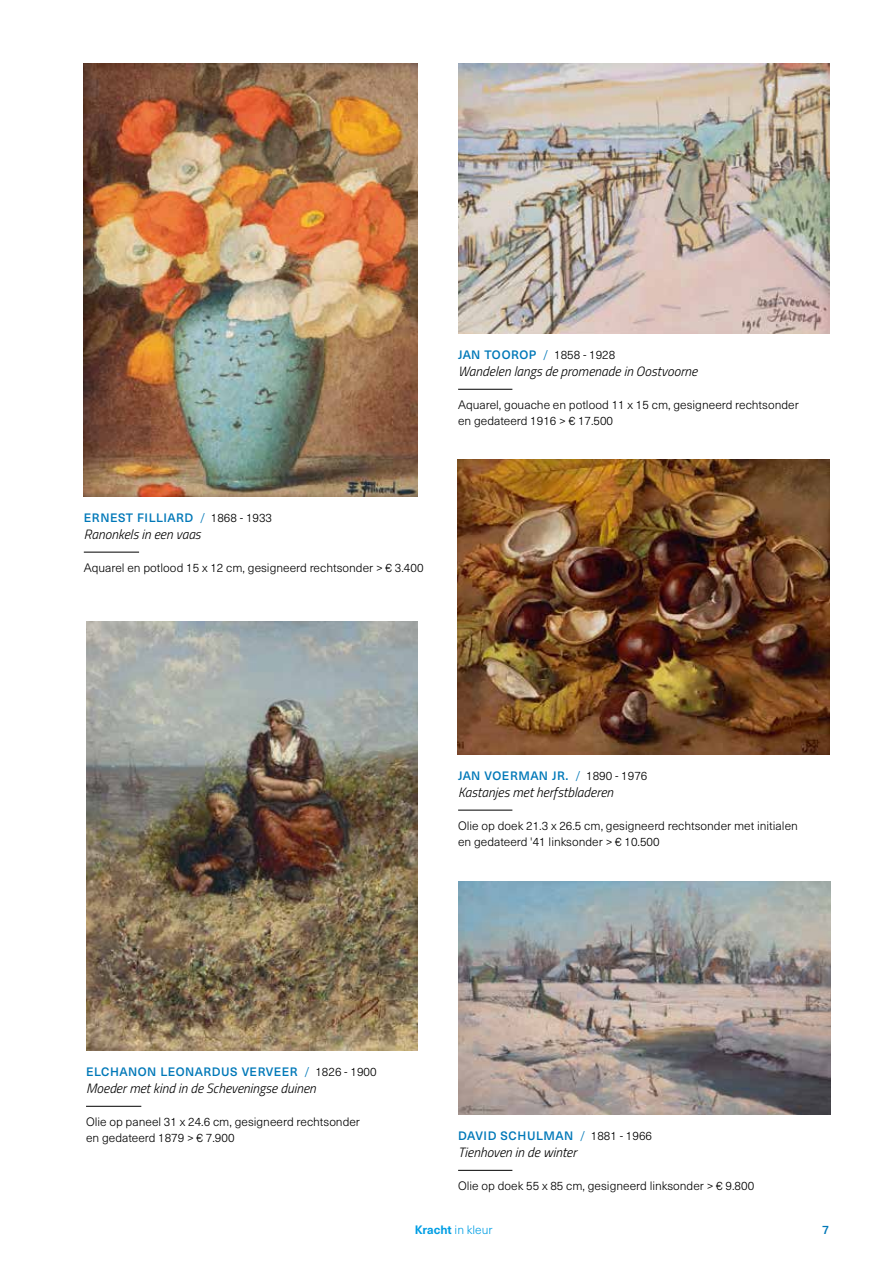
<style>
.page{position:relative;width:893px;height:1263px;background:#fff}
.page>*{position:absolute;margin:0;border:0;box-sizing:border-box;transform-origin:0 0}
.t1{font:italic 300 13.5px "Titillium Web";color:#000}
.t2{font:300 12px/16.5px "Neue Haas Unica W1 G";color:#000}
.t3{font:500 12px "Neue Haas Unica W1 G";letter-spacing:.05em;color:#0078b8}
.t4{font:300 12px "Neue Haas Unica W1 G";color:#009ee4}
.s1{font-weight:300}
.s2{font-weight:300;color:#000}
.s3{font-weight:700}
</style>
<div class="page">
<hr style="left:84px;top:552px;width:55px;height:1px;background:#000">
<img style="left:84px;top:64px;width:333px;height:432px">
<hr style="left:86px;top:1106px;width:55px;height:1px;background:#000">
<img style="left:86px;top:622px;width:331px;height:428px">
<hr style="left:458px;top:389px;width:54px;height:1px;background:#000">
<img style="left:458px;top:64px;width:371px;height:270px">
<hr style="left:458px;top:810px;width:54px;height:1px;background:#000">
<img style="left:457px;top:459px;width:372px;height:295px">
<hr style="left:458px;top:1170px;width:54px;height:1px;background:#000">
<img style="left:458px;top:881px;width:372px;height:234px">
<p class="t3" style="left:84px;top:511px;width:190px">ERNEST FILLIARD <span class="s1">∕</span> <span class="s2">1868 - 1933</span></p>
<p class="t1" style="left:84px;top:529px;width:118px">Ranonkels in een vaas</p>
<p class="t2" style="left:84px;top:560px;width:341px">Aquarel en potlood 15 x 12 cm, gesigneerd rechtsonder &gt; € 3.400</p>
<p class="t3" style="left:458px;top:348px;width:159px">JAN TOOROP <span class="s1">∕</span> <span class="s2">1858 - 1928</span></p>
<p class="t1" style="left:458px;top:366px;width:241px">Wandelen langs de promenade in Oostvoorne</p>
<p class="t2" style="left:458px;top:397px;width:342px">Aquarel, gouache en potlood 11 x 15 cm, gesigneerd rechtsonder en gedateerd 1916 &gt; € 17.500</p>
<p class="t3" style="left:458px;top:769px;width:191px">JAN VOERMAN JR. <span class="s1">∕</span> <span class="s2">1890 - 1976</span></p>
<p class="t1" style="left:458px;top:787px;width:157px">Kastanjes met herfstbladeren</p>
<p class="t2" style="left:458px;top:818px;width:341px">Olie op doek 21.3 x 26.5 cm, gesigneerd rechtsonder met initialen en gedateerd '41 linksonder &gt; € 10.500</p>
<p class="t3" style="left:86px;top:1065px;width:292px">ELCHANON LEONARDUS VERVEER <span class="s1">∕</span> <span class="s2">1826 - 1900</span></p>
<p class="t1" style="left:86px;top:1083px;width:231px">Moeder met kind in de Scheveningse duinen</p>
<p class="t2" style="left:86px;top:1114px;width:276px">Olie op paneel 31 x 24.6 cm, gesigneerd rechtsonder en gedateerd 1879 &gt; € 7.900</p>
<p class="t3" style="left:458px;top:1129px;width:195px">DAVID SCHULMAN <span class="s1">∕</span> <span class="s2">1881 - 1966</span></p>
<p class="t1" style="left:458px;top:1147px;width:120px">Tienhoven in de winter</p>
<p class="t2" style="left:458px;top:1178px;width:298px">Olie op doek 55 x 85 cm, gesigneerd linksonder &gt; € 9.800</p>
<p class="t4" style="left:415px;top:1224px;width:79px"><span class="s3">Kracht</span> in kleur</p>
<p class="t3" style="left:822px;top:1223px;width:8px">7</p>
</div>
